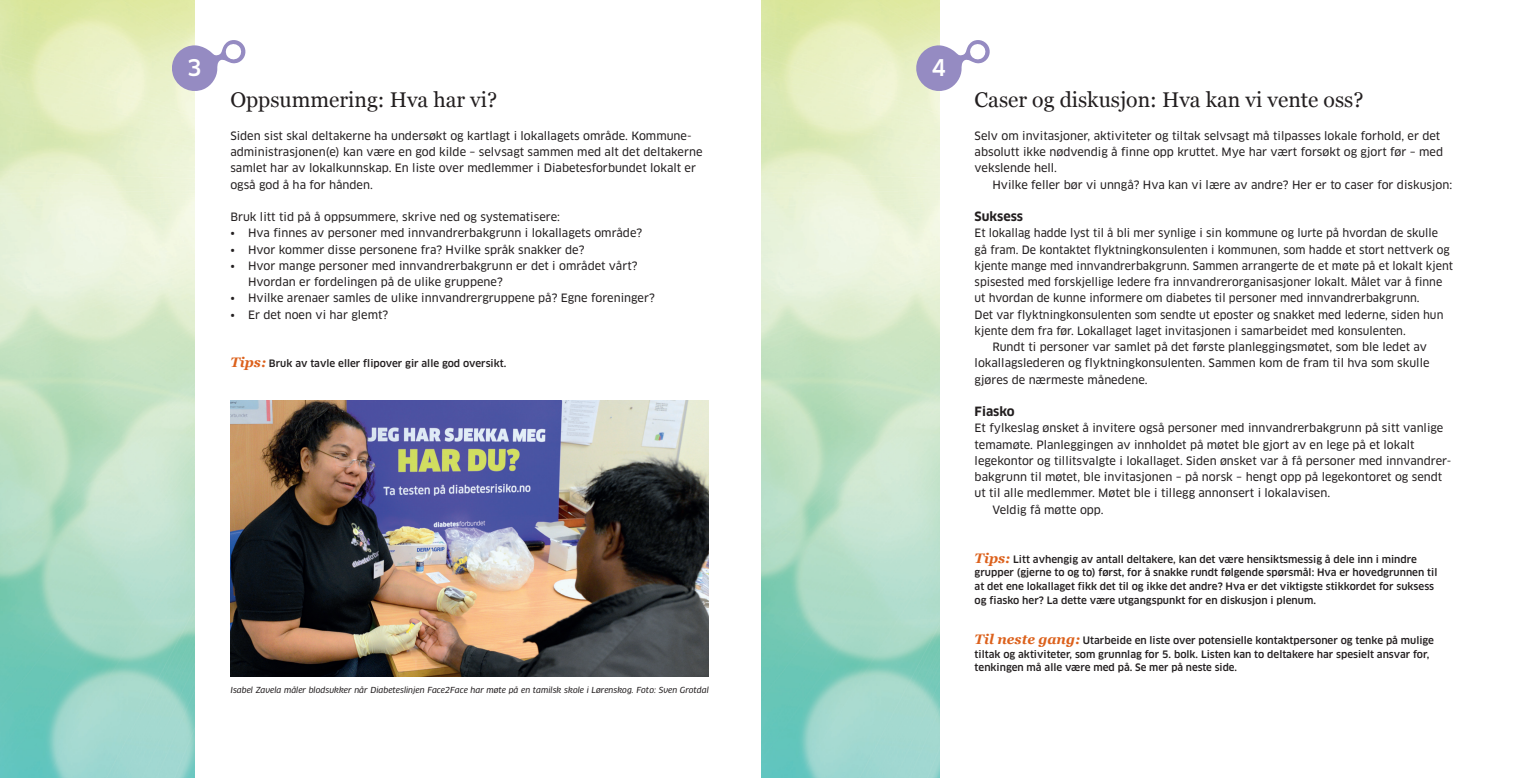
<style>
.page{position:relative;width:1524px;height:780px;background:#fff}
.page>*{position:absolute;margin:0;border:0;box-sizing:border-box;transform-origin:0 0}
.t1{font:500 22.5px "Clan OT";color:#fff}
.t2{font:21.25px "Georgia";color:#231f20}
.t3{font:700 12.5px "Clan OT";color:#231f20}
.t4{font:11.25px/16.2px "Clan OT News";color:#231f20}
.t5{font:500 10px/13.8px "Clan OT";color:#231f20}
.t6{font:8.12px "Clan OT News Ita";color:#231f20}
.s1{font-family:"Georgia";font-weight:700;font-style:italic;font-size:13.75px;color:#dc611c}
</style>
<div class="page">
<img style="left:762px;top:0;width:177px;height:777px">
<img style="left:0;top:0;width:195px;height:777px">
<svg style="left:169px;top:38px;width:77px;height:56px"></svg>
<svg style="left:913px;top:38px;width:77px;height:56px"></svg>
<img style="left:230px;top:400px;width:479px;height:276px">
<h1 class="t1" style="left:187px;top:55px;width:16px">3</h1>
<h1 class="t1" style="left:931px;top:55px;width:16px">4</h1>
<h2 class="t2" style="left:230px;top:88px;width:268px">Oppsummering: Hva har vi?</h2>
<p class="t4" style="left:230px;top:128px;width:474px">Siden sist skal deltakerne ha undersøkt og kartlagt i lokallagets område. Kommune&shy;administrasjonen(e) kan være en god kilde – selvsagt sammen med alt det deltakerne samlet har av lokalkunnskap. En liste over medlemmer i Diabetesforbundet lokalt er også god å ha for hånden.</p>
<p class="t4" style="left:230px;top:209px;width:331px">Bruk litt tid på å oppsummere, skrive ned og systematisere:</p>
<p class="t4" style="left:230px;top:225px;width:413px">• Hva finnes av personer med innvandrerbakgrunn i lokallagets område?</p>
<p class="t4" style="left:230px;top:241px;width:356px">• Hvor kommer disse personene fra? Hvilke språk snakker de?</p>
<p class="t4" style="left:248px;top:257px;width:391px;text-indent:-18px">• Hvor mange personer med innvandrerbakgrunn er det i området vårt?<br>Hvordan er fordelingen på de ulike gruppene?</p>
<p class="t4" style="left:230px;top:290px;width:426px">• Hvilke arenaer samles de ulike innvandrergruppene på? Egne foreninger?</p>
<p class="t4" style="left:230px;top:306px;width:159px">• Er det noen vi har glemt?</p>
<p class="t5" style="left:230px;top:357px;width:277px"><span class="s1">Tips:</span> Bruk av tavle eller flipover gir alle god oversikt.</p>
<p class="t6" style="left:230px;top:684px;width:480px">Isabel Zavela måler blodsukker når Diabeteslinjen Face2Face har møte på en tamilsk skole i Lørenskog. Foto: Sven Grotdal</p>
<h2 class="t2" style="left:974px;top:88px;width:390px">Caser og diskusjon: Hva kan vi vente oss?</h2>
<p class="t4" style="left:974px;top:128px;width:470px">Selv om invitasjoner, aktiviteter og tiltak selvsagt må tilpasses lokale forhold, er det absolutt ikke nødvendig å finne opp kruttet. Mye har vært forsøkt og gjort før – med vekslende hell.</p>
<p class="t4" style="left:992px;top:176px;width:461px">Hvilke feller bør vi unngå? Hva kan vi lære av andre? Her er to caser for diskusjon:</p>
<p class="t3" style="left:974px;top:209px;width:50px">Suksess</p>
<p class="t4" style="left:974px;top:225px;width:465px">Et lokallag hadde lyst til å bli mer synlige i sin kommune og lurte på hvordan de skulle</p>
<p class="t4" style="left:974px;top:241px;width:477px">gå fram. De kontaktet flyktningkonsulenten i kommunen, som hadde et stort nettverk og</p>
<p class="t4" style="left:974px;top:257px;width:480px">kjente mange med innvandrerbakgrunn. Sammen arrangerte de et møte på et lokalt kjent</p>
<p class="t4" style="left:974px;top:274px;width:469px">spisested med forskjellige ledere fra innvandrerorganisasjoner lokalt. Målet var å finne</p>
<p class="t4" style="left:974px;top:290px;width:446px">ut hvordan de kunne informere om diabetes til personer med innvandrerbakgrunn.</p>
<p class="t4" style="left:974px;top:306px;width:470px">Det var flyktningkonsulenten som sendte ut eposter og snakket med lederne, siden hun</p>
<p class="t4" style="left:974px;top:322px;width:433px">kjente dem fra før. Lokallaget laget invitasjonen i samarbeidet med konsulenten.</p>
<p class="t4" style="left:992px;top:339px;width:436px">Rundt ti personer var samlet på det første planleggingsmøtet, som ble ledet av</p>
<p class="t4" style="left:974px;top:355px;width:456px">lokallagslederen og flyktningkonsulenten. Sammen kom de fram til hva som skulle</p>
<p class="t4" style="left:974px;top:371px;width:174px">gjøres de nærmeste månedene.</p>
<p class="t3" style="left:974px;top:404px;width:42px">Fiasko</p>
<p class="t4" style="left:974px;top:420px;width:470px">Et fylkeslag ønsket å invitere også personer med innvandrerbakgrunn på sitt vanlige</p>
<p class="t4" style="left:974px;top:436px;width:441px">temamøte. Planleggingen av innholdet på møtet ble gjort av en lege på et lokalt</p>
<p class="t4" style="left:974px;top:452px;width:478px">legekontor og tillitsvalgte i lokallaget. Siden ønsket var å få personer med innvandrer-</p>
<p class="t4" style="left:974px;top:469px;width:469px">bakgrunn til møtet, ble invitasjonen – på norsk – hengt opp på legekontoret og sendt</p>
<p class="t4" style="left:974px;top:485px;width:357px">ut til alle medlemmer. Møtet ble i tillegg annonsert i lokalavisen.</p>
<p class="t4" style="left:992px;top:501px;width:113px">Veldig få møtte opp.</p>
<p class="t5" style="left:974px;top:552px;width:464px"><span class="s1">Tips:</span> Litt avhengig av antall deltakere, kan det være hensiktsmessig å dele inn i mindre grupper (gjerne to og to) først, for å snakke rundt følgende spørsmål: Hva er hovedgrunnen til at det ene lokallaget fikk det til og ikke det andre? Hva er det viktigste stikkordet for suksess og fiasko her? La dette være utgangspunkt for en diskusjon i plenum.</p>
<p class="t5" style="left:974px;top:633px;width:461px"><span class="s1">Til neste gang:</span> Utarbeide en liste over potensielle kontaktpersoner og tenke på mulige tiltak og aktiviteter, som grunnlag for 5. bolk. Listen kan to deltakere har spesielt ansvar for, tenkingen må alle være med på. Se mer på neste side.</p>
</div>
